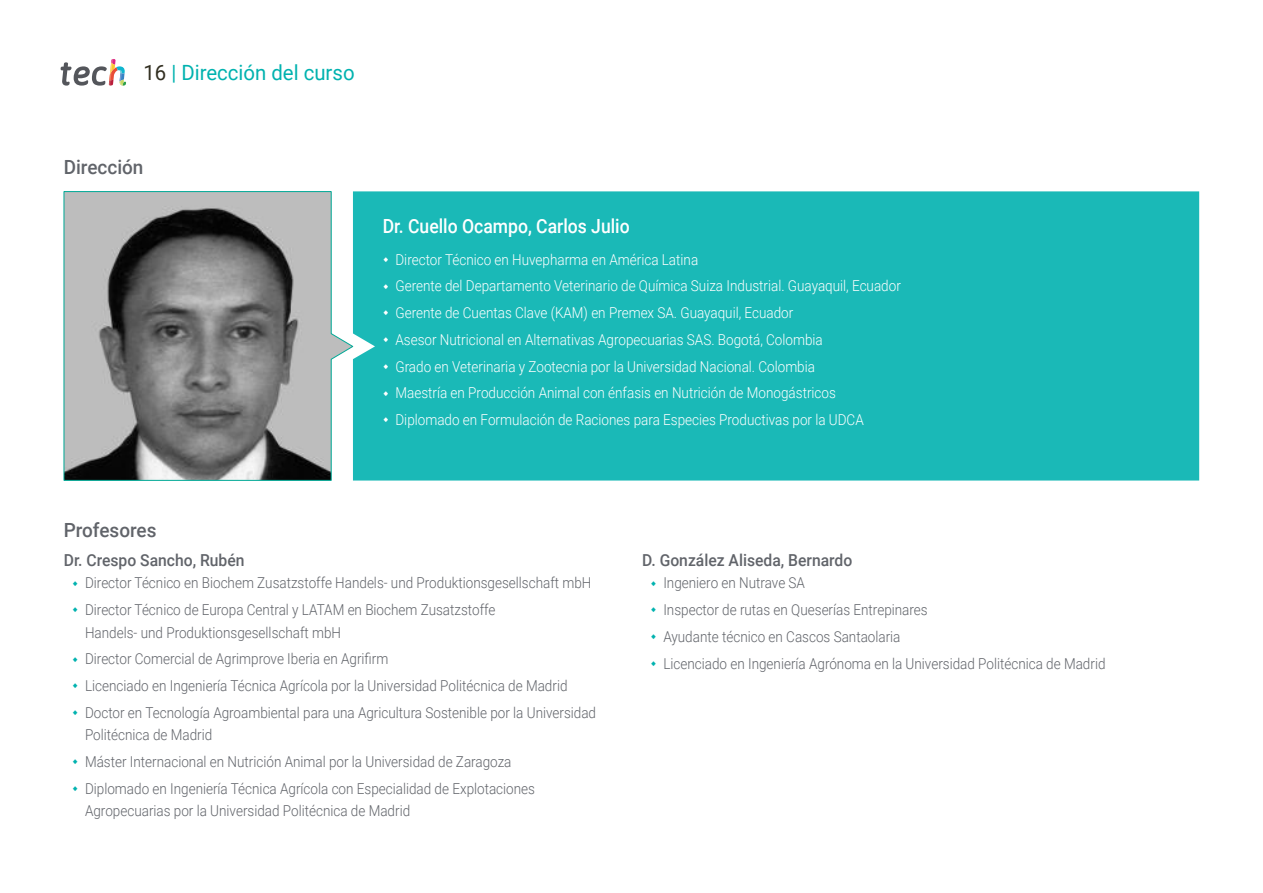
<style>
.page{position:relative;width:1263px;height:893px;background:#fff}
.page>*{position:absolute;margin:0;border:0;box-sizing:border-box;transform-origin:0 0}
.t1{font:21px "Roboto";color:#00b2af}
.t2{font:500 19.5px "Roboto";color:#fff;scale:.9 1}
.t3{font:500 19.5px "Roboto";color:#61646a}
.t4{font:500 16.5px "Roboto";color:#61646a;scale:.95 1}
.t5{font:300 15px/26.7px "Roboto";color:#61646a;scale:.9 1}
.t6{font:300 15px/26.7px "Roboto";color:#fff;scale:.9 1}
.s1{color:#312e20}
</style>
<div class="page">
<hr style="left:1262px;top:0;width:1px;height:893px;background:#d6d7d6">
<div style="left:353px;top:191px;width:846px;height:290px;background:#1ab9b7"></div>
<svg style="left:64px;top:191px;width:289px;height:290px;background:#8f9191"></svg>
<svg style="left:61px;top:59px;width:65px;height:27px"></svg>
<svg style="left:384px;top:257px;width:4px;height:5px"></svg>
<svg style="left:384px;top:284px;width:4px;height:5px"></svg>
<svg style="left:384px;top:310px;width:4px;height:5px"></svg>
<svg style="left:384px;top:337px;width:4px;height:5px"></svg>
<svg style="left:384px;top:364px;width:4px;height:5px"></svg>
<svg style="left:384px;top:391px;width:4px;height:5px"></svg>
<svg style="left:384px;top:417px;width:4px;height:5px"></svg>
<h1 class="t1" style="left:144px;top:57px;width:213px"><span class="s1">16</span> | Dirección del curso</h1>
<h2 class="t3" style="left:64px;top:154px;width:81px">Dirección</h2>
<h2 class="t2" style="left:383px;top:212px;width:276px">Dr. Cuello Ocampo, Carlos Julio</h2>
<p class="t6" style="left:395px;top:245px;width:563px">Director Técnico en Huvepharma en América Latina<br>Gerente del Departamento Veterinario de Química Suiza Industrial. Guayaquil, Ecuador Gerente de Cuentas Clave (KAM) en Premex SA. Guayaquil, Ecuador<br>Asesor Nutricional en Alternativas Agropecuarias SAS. Bogotá, Colombia<br>Grado en Veterinaria y Zootecnia por la Universidad Nacional. Colombia<br>Maestría en Producción Animal con énfasis en Nutrición de Monogástricos Diplomado en Formulación de Raciones para Especies Productivas por la UDCA</p>
<h2 class="t3" style="left:64px;top:516px;width:94px">Profesores</h2>
<p class="t4" style="left:64px;top:548px;width:192px">Dr. Crespo Sancho, Rubén</p>
<p class="t5" style="left:85px;top:569px;width:564px">Director Técnico en Biochem Zusatzstoffe Handels- und Produktionsgesellschaft mbH<br>Director Técnico de Europa Central y LATAM en Biochem Zusatzstoffe</p>
<p class="t5" style="left:85px;top:618px;width:569px">Handels- und Produktionsgesellschaft mbH<br>Director Comercial de Agrimprove Iberia en Agrifirm<br>Licenciado en Ingeniería Técnica Agrícola por la Universidad Politécnica de Madrid Doctor en Tecnología Agroambiental para una Agricultura Sostenible por la Universidad</p>
<p class="t5" style="left:85px;top:721px;width:501px">Politécnica de Madrid<br>Máster Internacional en Nutrición Animal por la Universidad de Zaragoza<br>Diplomado en Ingeniería Técnica Agrícola con Especialidad de Explotaciones</p>
<p class="t5" style="left:85px;top:797px;width:363px">Agropecuarias por la Universidad Politécnica de Madrid</p>
<p class="t4" style="left:642px;top:548px;width:223px">D. González Aliseda, Bernardo</p>
<p class="t5" style="left:663px;top:569px;width:493px">Ingeniero en Nutrave SA<br>Inspector de rutas en Queserías Entrepinares<br>Ayudante técnico en Cascos Santaolaria<br>Licenciado en Ingeniería Agrónoma en la Universidad Politécnica de Madrid</p>
</div>
